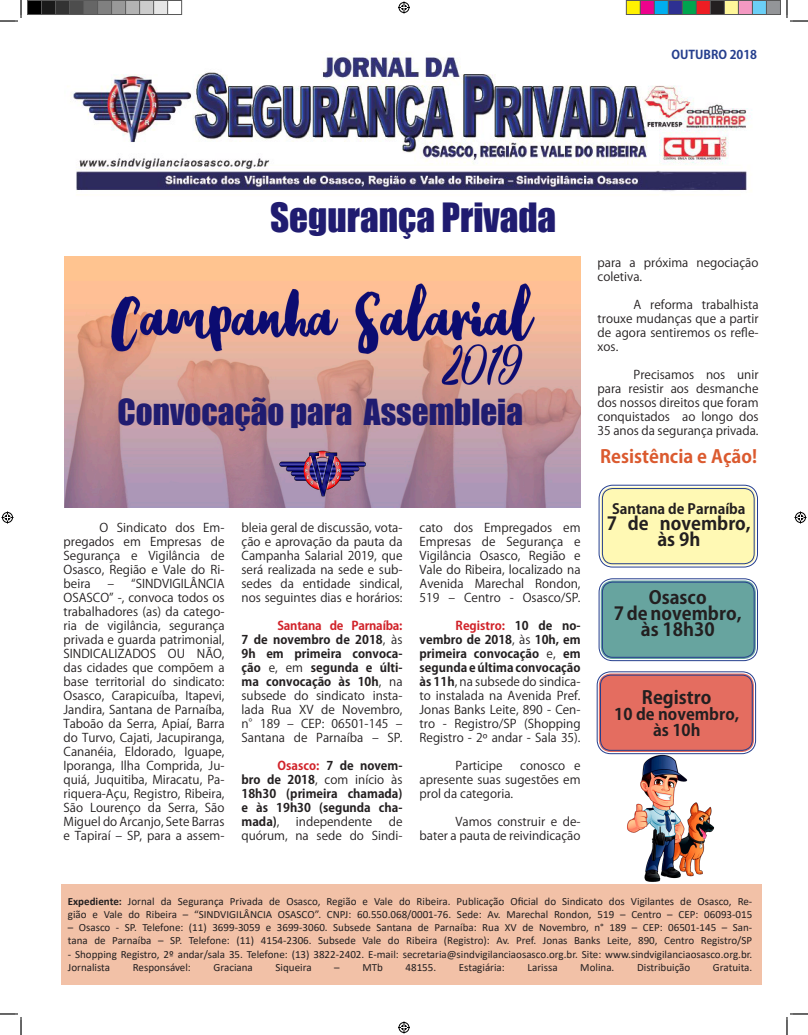
<style>
.page{position:relative;width:808px;height:1035px;background:#fff}
.page>*{position:absolute;margin:0;border:0;box-sizing:border-box;transform-origin:0 0}
.t1{font:37px "Impact";color:#201c70}
.t2{font:33px "Impact";color:#201c70}
.t3{font:700 18px/16px "Koz Go Pr 6 N";color:#231f20;text-align:center}
.t4{font:700 18px "Koz Go Pr 6 N";color:#db5a2f}
.t5{font:700 16px "Koz Go Pr 6 N";color:#231f20}
.t6{font:700 14px "Koz Go Pr 6 N";color:#231f20}
.t7{font:12px/14px "Koz Go Pr 6 N";color:#231f20;text-align:justify}
.t8{font:700 12px/14px "Koz Go Pr 6 N";color:#231f20;text-align:justify}
.t9{font:700 12px "Koz Go Pr 6 N";color:#253f8e}
.t10{font:11px/13.2px "Calibri";color:#231f20}
.s1{font-weight:700;color:#d1232a}
.s2{font-weight:700}
.s3{color:#d1232a}
.s4{font-weight:400}
</style>
<div class="page">
<img style="left:70px;top:52px;width:682px;height:139px">
<img style="left:64px;top:256px;width:516px;height:251px">
<div style="left:61px;top:883px;width:700px;height:101px;background:#f2c1a7"></div>
<div style="left:598px;top:673px;width:155px;height:78px;background:#e46d60;border-radius:12px"></div>
<div style="left:596px;top:671px;width:159px;height:82px;border:1px solid #253f8e;border-radius:14px"></div>
<div style="left:600px;top:674px;width:152px;height:76px;border:1px solid #253f8e;border-radius:10px"></div>
<div style="left:600px;top:580px;width:155px;height:78px;background:#67a49f;border-radius:12px"></div>
<div style="left:598px;top:578px;width:159px;height:82px;border:1px solid #253f8e;border-radius:14px"></div>
<div style="left:602px;top:581px;width:152px;height:76px;border:1px solid #253f8e;border-radius:10px"></div>
<div style="left:600px;top:486px;width:155px;height:79px;background:#fff9b4;border-radius:12px"></div>
<div style="left:598px;top:484px;width:159px;height:83px;border:1px solid #253f8e;border-radius:14px"></div>
<div style="left:602px;top:488px;width:152px;height:76px;border:1px solid #253f8e;border-radius:10px"></div>
<img style="left:612px;top:750px;width:124px;height:134px">
<svg style="left:0;top:0;width:22px;height:22px"></svg>
<svg style="left:0;top:1013px;width:22px;height:21px"></svg>
<svg style="left:786px;top:0;width:21px;height:22px"></svg>
<svg style="left:786px;top:1013px;width:21px;height:21px"></svg>
<svg style="left:398px;top:2px;width:12px;height:12px"></svg>
<svg style="left:398px;top:1021px;width:12px;height:12px"></svg>
<svg style="left:2px;top:511px;width:12px;height:12px"></svg>
<svg style="left:794px;top:511px;width:12px;height:12px"></svg>
<div style="left:28px;top:0;width:14px;height:14px;background:#000"></div>
<div style="left:27px;top:0;width:15px;height:15px;border:1px solid #595959"></div>
<div style="left:42px;top:0;width:14px;height:14px;background:#1a1a1a"></div>
<div style="left:41px;top:0;width:15px;height:15px;border:1px solid #595959"></div>
<div style="left:56px;top:0;width:14px;height:14px;background:#333"></div>
<div style="left:55px;top:0;width:15px;height:15px;border:1px solid #595959"></div>
<div style="left:70px;top:0;width:14px;height:14px;background:#4d4d4d"></div>
<div style="left:69px;top:0;width:15px;height:15px;border:1px solid #595959"></div>
<div style="left:84px;top:0;width:14px;height:14px;background:#666"></div>
<div style="left:83px;top:0;width:15px;height:15px;border:1px solid #595959"></div>
<div style="left:98px;top:0;width:14px;height:14px;background:#808080"></div>
<div style="left:97px;top:0;width:15px;height:15px;border:1px solid #595959"></div>
<div style="left:112px;top:0;width:14px;height:14px;background:#999"></div>
<div style="left:111px;top:0;width:15px;height:15px;border:1px solid #595959"></div>
<div style="left:126px;top:0;width:14px;height:14px;background:#b3b3b3"></div>
<div style="left:125px;top:0;width:15px;height:15px;border:1px solid #595959"></div>
<div style="left:140px;top:0;width:14px;height:14px;background:#ccc"></div>
<div style="left:139px;top:0;width:15px;height:15px;border:1px solid #595959"></div>
<div style="left:154px;top:0;width:14px;height:14px;background:#e6e6e6"></div>
<div style="left:153px;top:0;width:15px;height:15px;border:1px solid #595959"></div>
<div style="left:167px;top:0;width:15px;height:15px;border:1px solid #595959"></div>
<div style="left:626px;top:0;width:14px;height:14px;background:#fff101"></div>
<div style="left:625px;top:0;width:15px;height:15px;border:1px solid #595959"></div>
<div style="left:640px;top:0;width:14px;height:14px;background:#ed028c"></div>
<div style="left:639px;top:0;width:15px;height:15px;border:1px solid #595959"></div>
<div style="left:654px;top:0;width:14px;height:14px;background:#00aeef"></div>
<div style="left:653px;top:0;width:15px;height:15px;border:1px solid #595959"></div>
<div style="left:668px;top:0;width:14px;height:14px;background:#2e3092"></div>
<div style="left:667px;top:0;width:15px;height:15px;border:1px solid #595959"></div>
<div style="left:682px;top:0;width:14px;height:14px;background:#00a54f"></div>
<div style="left:681px;top:0;width:15px;height:15px;border:1px solid #595959"></div>
<div style="left:696px;top:0;width:14px;height:14px;background:#ee1d23"></div>
<div style="left:695px;top:0;width:15px;height:15px;border:1px solid #595959"></div>
<div style="left:710px;top:0;width:14px;height:14px;background:#231f20"></div>
<div style="left:709px;top:0;width:15px;height:15px;border:1px solid #595959"></div>
<div style="left:724px;top:0;width:14px;height:14px;background:#fff79a"></div>
<div style="left:723px;top:0;width:15px;height:15px;border:1px solid #595959"></div>
<div style="left:738px;top:0;width:14px;height:14px;background:#f499c2"></div>
<div style="left:737px;top:0;width:15px;height:15px;border:1px solid #595959"></div>
<div style="left:752px;top:0;width:14px;height:14px;background:#6bcff6"></div>
<div style="left:751px;top:0;width:15px;height:15px;border:1px solid #595959"></div>
<div style="left:766px;top:0;width:14px;height:14px;background:#939598"></div>
<div style="left:765px;top:0;width:15px;height:15px;border:1px solid #595959"></div>
<p class="t9" style="left:671px;top:48px;width:87px">OUTUBRO 2018</p>
<p class="t1" style="left:270px;top:188px;width:287px">Segurança Privada</p>
<p class="t2" style="left:118px;top:386px;width:407px">Convocação para Assembleia</p>
<p class="t7" style="left:64px;top:520px;width:162px;text-indent:36px">O Sindicato dos Em&shy;pregados em Empresas de Segurança e Vigilância de Osasco, Região e Vale do Ri&shy;beira</p>
<p class="t7" style="left:64px;top:576px;width:162px;text-indent:44px">– “SINDVIGILÂNCIA OSASCO” -, convoca todos os trabalhadores (as) da catego&shy;ria de vigilância, segurança privada e guarda patrimonial, SINDICALIZADOS OU NÃO, das cidades que compõem a base territorial do sindicato:<br>Osasco, Carapicuíba, Itapevi, Jandira, Santana de Parnaíba, Taboão da Serra, Apiaí, Barra do Turvo, Cajati, Jacupiranga, Cananéia, Eldorado, Iguape, Iporanga, Ilha Comprida, Ju&shy;quiá, Juquitiba, Miracatu, Pa&shy;riquera-Açu, Registro, Ribeira, São Lourenço da Serra, São Miguel do Arcanjo, Sete Barras e Tapiraí – SP, para a assem-</p>
<p class="t7" style="left:241px;top:520px;width:162px">bleia geral de discussão, vota&shy;ção e aprovação da pauta da Campanha Salarial 2019, que será realizada na sede e sub&shy;sedes da entidade sindical, nos seguintes dias e horários:</p>
<p class="t7" style="left:241px;top:618px;width:162px;text-indent:36px"><span class="s1">Santana de Parnaíba:<br></span><span class="s2">7 de novembro de 2018</span>, às <span class="s2">9h em primeira convoca&shy;ção</span> e, em <span class="s2">segunda e últi&shy;ma convocação às 10h</span>, na subsede do sindicato insta&shy;lada Rua XV de Novembro, n°189 – CEP: 06501-145 – Santana de Parnaíba – SP.</p>
<p class="t8" style="left:241px;top:758px;width:162px;text-indent:36px"><span class="s3">Osasco:</span> 7 de novem&shy;bro de 2018<span class="s4">, com início às </span>18h30 (primeira chamada) e às 19h30 (segunda cha&shy;mada)<span class="s4">,</span></p>
<p class="t7" style="left:241px;top:814px;width:162px;text-align:right">de<br>quórum, na sede do Sindi-</p>
<p class="t7" style="left:296px;top:814px;width:78px">independente</p>
<p class="t7" style="left:419px;top:520px;width:162px">cato dos Empregados em Empresas de Segurança e Vigilância Osasco, Região e Vale do Ribeira, localizado na Avenida Marechal Rondon, 519 – Centro - Osasco/SP.</p>
<p class="t7" style="left:419px;top:618px;width:162px;text-indent:36px"><span class="s1">Registro:</span> <span class="s2">10 de no&shy;vembro de 2018</span>, às <span class="s2">10h, em primeira convocação</span> e, <span class="s2">em segunda eúltima convocação às 11h</span>, na subsede do sindica&shy;to instalada na Avenida Pref.<br>Jonas Banks Leite, 890 - Cen&shy;tro - Registro/SP (Shopping Registro - 2º andar - Sala 35).</p>
<p class="t7" style="left:455px;top:758px;width:49px">Participe</p>
<p class="t7" style="left:419px;top:758px;width:162px;text-indent:101px">conosco e apresente suas sugestões em prol da categoria.</p>
<p class="t7" style="left:419px;top:814px;width:162px;text-align:right">Vamos construir e de-<br>bater a pauta de reivindicação</p>
<p class="t7" style="left:597px;top:256px;width:162px">para a próxima negociação coletiva.</p>
<p class="t7" style="left:597px;top:298px;width:162px;text-indent:36px">A reforma trabalhista trouxe mudanças que a partir de agora sentiremos os refle&shy;xos.</p>
<p class="t7" style="left:597px;top:368px;width:162px;text-indent:36px">Precisamos nos unir para resistir aos desmanche dos nossos direitos que foram conquistados ao longo dos 35 anos da segurança privada.</p>
<p class="t4" style="left:600px;top:446px;width:158px">Resistência e Ação!</p>
<p class="t6" style="left:612px;top:501px;width:135px">Santana de Parnaíba</p>
<p class="t3" style="left:606px;top:515px;width:145px">7 de novembro, às 9h</p>
<p class="t3" style="left:648px;top:589px;width:59px">Osasco</p>
<p class="t3" style="left:613px;top:605px;width:129px">7denovembro, às 18h30</p>
<p class="t3" style="left:641px;top:689px;width:71px">Registro</p>
<p class="t5" style="left:614px;top:704px;width:126px">10 de novembro,</p>
<p class="t5" style="left:653px;top:720px;width:49px">às 10h</p>
<p class="t10" style="left:68px;top:893px;width:685px"><span class="s2">Expediente:</span> Jornal da Segurança Privada de Osasco, Região e Vale do Ribeira. Publicação Oficial do Sindicato dos Vigilantes de Osasco, Re&shy;gião e Vale do Ribeira – “SINDVIGILÂNCIA OSASCO”. CNPJ: 60.550.068/0001-76. Sede: Av. Marechal Rondon, 519 – Centro – CEP: 06093-015</p>
<p class="t10" style="left:68px;top:920px;width:685px">– Osasco - SP. Telefone: (11) 3699-3059 e 3699-3060. Subsede Santana de Parnaíba: Rua XV de Novembro, n° 189 – CEP: 06501-145 – San&shy;tana de Parnaíba – SP. Telefone: (11) 4154-2306. Subsede Vale do Ribeira (Registro): Av. Pref. Jonas Banks Leite, 890, Centro Registro/SP</p>
<p class="t10" style="left:68px;top:946px;width:685px">- Shopping Registro, 2º andar/sala 35. Telefone: (13) 3822-2402. E-mail: secretaria@sindvigilanciaosasco.org.br. Site: www.sindvigilanciaosasco.org.br.</p>
<p class="t10" style="left:68px;top:959px;width:44px">Jornalista</p>
<p class="t10" style="left:133px;top:959px;width:60px">Responsável:</p>
<p class="t10" style="left:213px;top:959px;width:41px">Graciana</p>
<p class="t10" style="left:275px;top:959px;width:38px">Siqueira</p>
<p class="t10" style="left:334px;top:959px;width:50px">– MTb</p>
<p class="t10" style="left:405px;top:959px;width:32px">48155.</p>
<p class="t10" style="left:459px;top:959px;width:47px">Estagiária:</p>
<p class="t10" style="left:527px;top:959px;width:32px">Larissa</p>
<p class="t10" style="left:580px;top:959px;width:36px">Molina.</p>
<p class="t10" style="left:637px;top:959px;width:55px">Distribuição</p>
<p class="t10" style="left:712px;top:959px;width:41px">Gratuita.</p>
</div>
